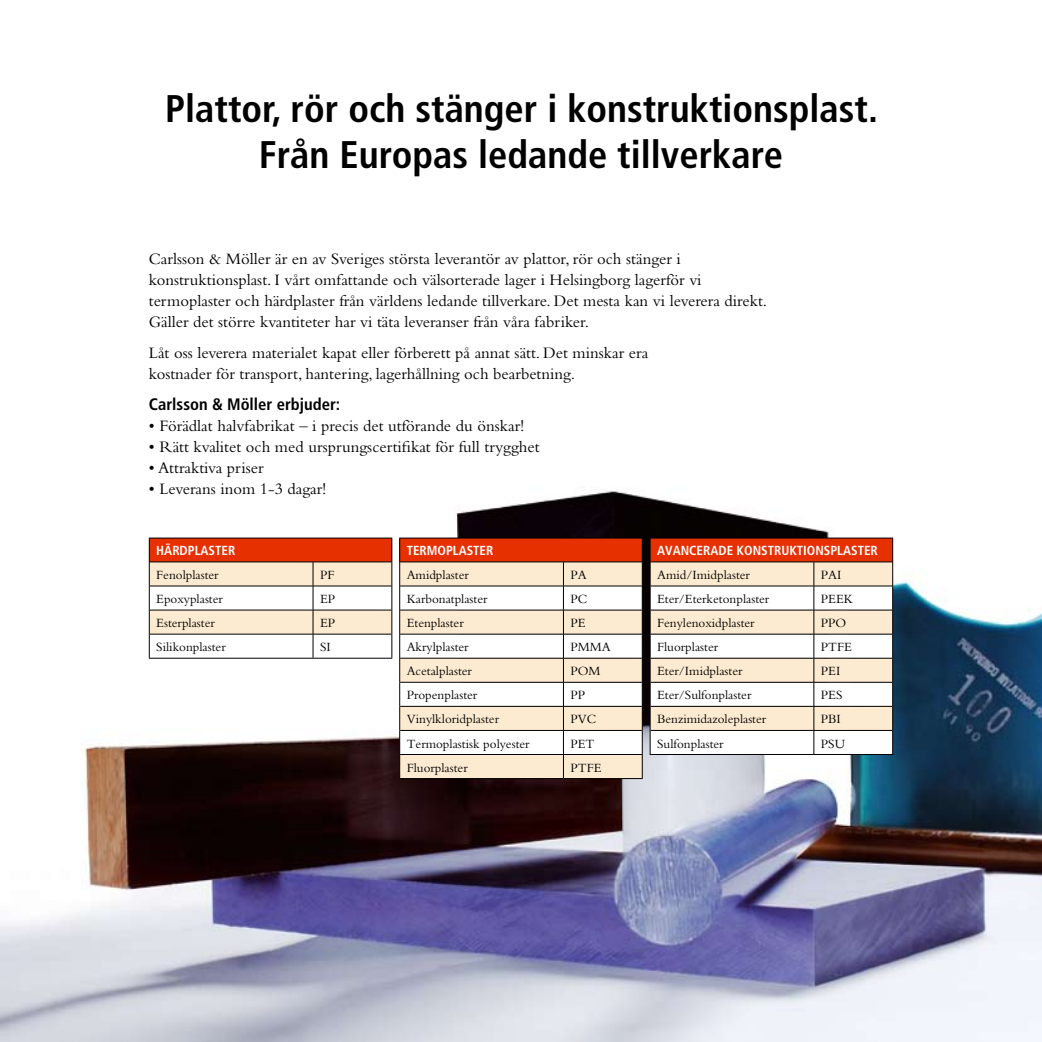
<style>
.page{position:relative;width:1042px;height:1042px;background:#fff}
.page>*{position:absolute;margin:0;border:0;box-sizing:border-box;transform-origin:0 0}
.t1{font:700 condensed 38.5px/46.2px "Frutiger";color:#000;text-align:center}
.t2{font:16.62px/21px "Bembo";color:#000}
.t3{font:700 condensed 16.62px "Frutiger";color:#000}
.t4{font:13.12px "Bembo";color:#000}
.t5{font:700 condensed 13.12px "Frutiger";color:#fff}
</style>
<div class="page">
<img style="left:0;top:491px;width:1042px;height:551px">
<hr style="left:149px;top:537px;width:164px;height:1px;background:#000">
<hr style="left:313px;top:537px;width:79px;height:1px;background:#000">
<svg style="left:149px;top:538px;width:243px;height:120px"></svg>
<hr style="left:149px;top:658px;width:164px;height:1px;background:#000">
<hr style="left:313px;top:658px;width:79px;height:1px;background:#000">
<hr style="left:399px;top:537px;width:164px;height:1px;background:#000">
<hr style="left:563px;top:537px;width:80px;height:1px;background:#000">
<svg style="left:399px;top:538px;width:244px;height:240px"></svg>
<hr style="left:399px;top:778px;width:164px;height:1px;background:#000">
<hr style="left:563px;top:778px;width:80px;height:1px;background:#000">
<hr style="left:650px;top:537px;width:164px;height:1px;background:#000">
<hr style="left:814px;top:537px;width:79px;height:1px;background:#000">
<svg style="left:650px;top:538px;width:243px;height:216px"></svg>
<hr style="left:650px;top:754px;width:164px;height:1px;background:#000">
<hr style="left:814px;top:754px;width:79px;height:1px;background:#000">
<h1 class="t1" style="left:165px;top:86px;width:714px">Plattor, rör och stänger i konstruktionsplast.<br>Från Europas ledande tillverkare</h1>
<p class="t2" style="left:149px;top:248px;width:620px">Carlsson &amp; Möller är en av Sveriges största leverantör av plattor, rör och stänger i konstruktionsplast. I vårt omfattande och välsorterade lager i Helsingborg lagerför vi termoplaster och härdplaster från världens ledande tillverkare. Det mesta kan vi leverera direkt.<br>Gäller det större kvantiteter har vi täta leveranser från våra fabriker.</p>
<p class="t2" style="left:149px;top:342px;width:501px">Låt oss leverera materialet kapat eller förberett på annat sätt. Det minskar era kostnader för transport, hantering, lagerhållning och bearbetning.</p>
<p class="t3" style="left:149px;top:394px;width:193px">Carlsson &amp; Möller erbjuder:</p>
<p class="t2" style="left:149px;top:415px;width:377px">• Förädlat halvfabrikat – i precis det utförande du önskar!</p>
<p class="t2" style="left:149px;top:436px;width:392px">• Rätt kvalitet och med ursprungscertifikat för full trygghet</p>
<p class="t2" style="left:149px;top:457px;width:116px">• Attraktiva priser</p>
<p class="t2" style="left:149px;top:478px;width:179px">• Leverans inom 1-3 dagar!</p>
<p class="t5" style="left:156px;top:542px;width:80px">HÄRDPLASTER</p>
<p class="t4" style="left:156px;top:567px;width:64px">Fenolplaster</p>
<p class="t4" style="left:320px;top:567px;width:16px">PF</p>
<p class="t4" style="left:156px;top:591px;width:68px">Epoxyplaster</p>
<p class="t4" style="left:320px;top:591px;width:17px">EP</p>
<p class="t4" style="left:156px;top:615px;width:60px">Esterplaster</p>
<p class="t4" style="left:320px;top:615px;width:17px">EP</p>
<p class="t4" style="left:156px;top:639px;width:71px">Silikonplaster</p>
<p class="t4" style="left:320px;top:639px;width:12px">SI</p>
<p class="t5" style="left:407px;top:542px;width:88px">TERMOPLASTER</p>
<p class="t4" style="left:407px;top:567px;width:64px">Amidplaster</p>
<p class="t4" style="left:570px;top:567px;width:18px">PA</p>
<p class="t4" style="left:407px;top:591px;width:82px">Karbonatplaster</p>
<p class="t4" style="left:570px;top:591px;width:18px">PC</p>
<p class="t4" style="left:407px;top:615px;width:59px">Etenplaster</p>
<p class="t4" style="left:570px;top:615px;width:17px">PE</p>
<p class="t4" style="left:407px;top:639px;width:63px">Akrylplaster</p>
<p class="t4" style="left:570px;top:639px;width:42px">PMMA</p>
<p class="t4" style="left:407px;top:663px;width:67px">Acetalplaster</p>
<p class="t4" style="left:570px;top:663px;width:32px">POM</p>
<p class="t4" style="left:407px;top:687px;width:72px">Propenplaster</p>
<p class="t4" style="left:570px;top:687px;width:16px">PP</p>
<p class="t4" style="left:407px;top:712px;width:94px">Vinylkloridplaster</p>
<p class="t4" style="left:570px;top:712px;width:27px">PVC</p>
<p class="t4" style="left:407px;top:736px;width:124px">Termoplastisk polyester</p>
<p class="t4" style="left:570px;top:736px;width:26px">PET</p>
<p class="t4" style="left:407px;top:760px;width:62px">Fluorplaster</p>
<p class="t4" style="left:570px;top:760px;width:33px">PTFE</p>
<p class="t5" style="left:657px;top:542px;width:222px">AVANCERADE KONSTRUKTIONSPLASTER</p>
<p class="t4" style="left:657px;top:567px;width:94px">Amid/Imidplaster</p>
<p class="t4" style="left:821px;top:567px;width:22px">PAI</p>
<p class="t4" style="left:657px;top:591px;width:114px">Eter/Eterketonplaster</p>
<p class="t4" style="left:821px;top:591px;width:34px">PEEK</p>
<p class="t4" style="left:657px;top:615px;width:99px">Fenylenoxidplaster</p>
<p class="t4" style="left:821px;top:615px;width:27px">PPO</p>
<p class="t4" style="left:657px;top:639px;width:62px">Fluorplaster</p>
<p class="t4" style="left:821px;top:639px;width:33px">PTFE</p>
<p class="t4" style="left:657px;top:663px;width:87px">Eter/Imidplaster</p>
<p class="t4" style="left:821px;top:663px;width:21px">PEI</p>
<p class="t4" style="left:657px;top:687px;width:96px">Eter/Sulfonplaster</p>
<p class="t4" style="left:821px;top:687px;width:23px">PES</p>
<p class="t4" style="left:657px;top:712px;width:111px">Benzimidazoleplaster</p>
<p class="t4" style="left:821px;top:712px;width:22px">PBI</p>
<p class="t4" style="left:657px;top:736px;width:68px">Sulfonplaster</p>
<p class="t4" style="left:821px;top:736px;width:26px">PSU</p>
</div>
